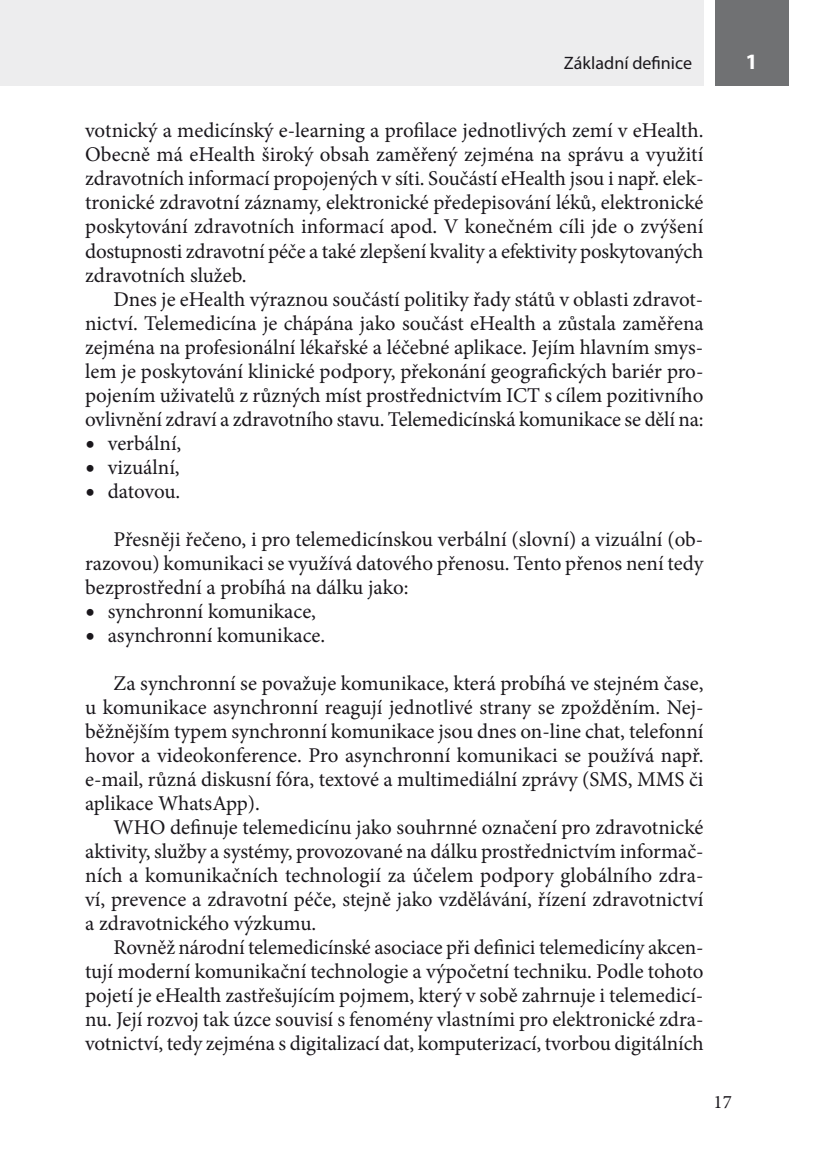
<style>
.page{position:relative;width:817px;height:1174px;background:#fff}
.page>*{position:absolute;margin:0;border:0;box-sizing:border-box;transform-origin:0 0}
.t1{font:700 22px "Myriad Pro";color:#fff}
.t2{font:21px/24px "Minion Pro";letter-spacing:-.005em;color:#1a171c;text-align:justify}
.t3{font:19px "Minion Pro";color:#1a171c}
.t4{font:18px "Myriad Pro";color:#1a171c}
.s1{font-size:26px}
</style>
<div class="page">
<div style="left:0;top:0;width:703px;height:86px;background:#ededee"></div>
<div style="left:714px;top:0;width:74px;height:86px;background:#707173"></div>
<p class="t4" style="left:563px;top:51px;width:130px">Základní definice</p>
<p class="t1" style="left:745px;top:47px;width:14px">1</p>
<p class="t2" style="left:85px;top:119px;width:620px">votnický a medicínský e-learning a profilace jednotlivých zemí v eHealth.<br>Obecně má eHealth široký obsah zaměřený zejména na správu a využití zdravotních informací propojených v síti. Součástí eHealth jsou i např. elek&shy;tronické zdravotní záznamy, elektronické předepisování léků, elektronické poskytování zdravotních informací apod. V konečném cíli jde o zvýšení dostupnosti zdravotní péče a také zlepšení kvality a efektivity poskytovaných zdravotních služeb.</p>
<p class="t2" style="left:85px;top:287px;width:620px;text-indent:28px">Dnes je eHealth výraznou součástí politiky řady států v oblasti zdravot&shy;nictví. Telemedicína je chápána jako součást eHealth a zůstala zaměřena zejména na profesionální lékařské a léčebné aplikace. Jejím hlavním smys&shy;lem je poskytování klinické podpory, překonání geografických bariér pro&shy;pojením uživatelů z různých míst prostřednictvím ICT s cílem pozitivního ovlivnění zdraví a zdravotního stavu. Telemedicínská komunikace se dělí na:</p>
<p class="t2" style="left:85px;top:431px;width:98px"><span class="s1">•</span> verbální,</p>
<p class="t2" style="left:85px;top:455px;width:96px"><span class="s1">•</span> vizuální,</p>
<p class="t2" style="left:85px;top:479px;width:97px"><span class="s1">•</span> datovou.</p>
<p class="t2" style="left:85px;top:527px;width:619px;text-indent:28px">Přesněji řečeno, i pro telemedicínskou verbální (slovní) a vizuální (ob&shy;razovou) komunikaci se využívá datového přenosu. Tento přenos není tedy bezprostřední a probíhá na dálku jako:</p>
<p class="t2" style="left:85px;top:599px;width:232px"><span class="s1">•</span> synchronní komunikace,</p>
<p class="t2" style="left:85px;top:623px;width:241px"><span class="s1">•</span> asynchronní komunikace.</p>
<p class="t2" style="left:85px;top:671px;width:620px;text-indent:28px">Za synchronní se považuje komunikace, která probíhá ve stejném čase, u komunikace asynchronní reagují jednotlivé strany se zpožděním. Nej&shy;běžnějším typem synchronní komunikace jsou dnes on-line chat, telefonní hovor a videokonference. Pro asynchronní komunikaci se používá např. e-mail, různá diskusní fóra, textové a multimediální zprávy (SMS, MMS či aplikace WhatsApp).</p>
<p class="t2" style="left:85px;top:815px;width:620px;text-indent:28px">WHO definuje telemedicínu jako souhrnné označení pro zdravotnické aktivity, služby a systémy, provozované na dálku prostřednictvím informač&shy;ních a komunikačních technologií za účelem podpory globálního zdra&shy;ví, prevence a zdravotní péče, stejně jako vzdělávání, řízení zdravotnictví a zdravotnického výzkumu.</p>
<p class="t2" style="left:85px;top:935px;width:620px;text-indent:28px">Rovněž národní telemedicínské asociace při definici telemedicíny akcen&shy;tují moderní komunikační technologie a výpočetní techniku. Podle tohoto pojetí je eHealth zastřešujícím pojmem, který v sobě zahrnuje i telemedicí&shy;nu. Její rozvoj tak úzce souvisí s fenomény vlastními pro elektronické zdra&shy;votnictví, tedy zejména s digitalizací dat, komputerizací, tvorbou digitálních</p>
<p class="t3" style="left:713px;top:1089px;width:20px">17</p>
</div>
